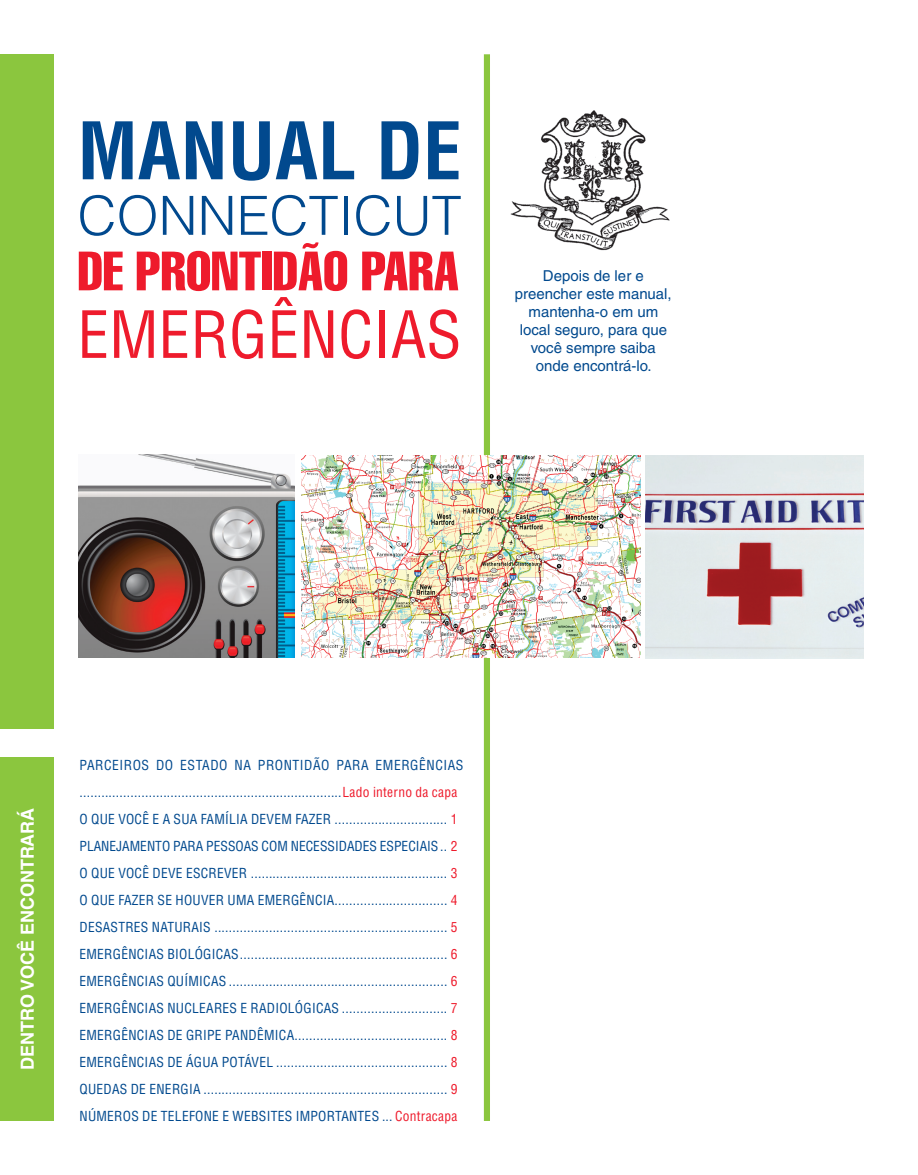
<style>
.page{position:relative;width:918px;height:1175px;background:#fff}
.page>*{position:absolute;margin:0;border:0;box-sizing:border-box;transform-origin:0 0}
.t1{font:700 condensed 77.25px "Helvetica LT Std";color:#01498e}
.t2{font:condensed 63.3px "Helvetica LT Std";color:#ee1b2c}
.t3{font:54.3px "Helvetica LT Std Comp";color:#ee1b2c}
.t4{font:300 54px "Helvetica LT Std";color:#01498e}
.t5{font:700 18px "Helvetica LT Std";color:#fff}
.t6{font:15px/18px "Helvetica LT Std";color:#01498e;text-align:center}
.t7{font:condensed 13.5px/27px "Helvetica LT Std";letter-spacing:.02em;color:#01498e}
.s1{color:#ee1b2c}
</style>
<div class="page">
<div style="left:0;top:54px;width:54px;height:1067px;background:#8bc63e"></div>
<div style="left:0;top:729px;width:73px;height:28px;background:#fff"></div>
<div style="left:484px;top:54px;width:6px;height:1066px;background:#8bc63e"></div>
<img style="left:646px;top:455px;width:218px;height:203px">
<img style="left:510px;top:110px;width:160px;height:141px">
<img style="left:79px;top:454px;width:216px;height:203px">
<img style="left:301px;top:455px;width:340px;height:202px">
<h1 class="t1" style="left:78px;top:103px;width:386px">MANUAL DE</h1>
<h3 class="t4" style="left:78px;top:182px;width:385px">CONNECTICUT</h3>
<h3 class="t3" style="left:78px;top:236px;width:383px">DE PRONTIDÃO PARA</h3>
<h2 class="t2" style="left:78px;top:295px;width:385px">EMERGÊNCIAS</h2>
<p class="t6" style="left:515px;top:267px;width:158px">Depois de ler e preencher este manual, mantenha-o em um local seguro, para que você sempre saiba onde encontrá-lo.</p>
<h3 class="t5" style="left:17px;top:1069px;width:263px;rotate:-90deg">DENTRO VOCÊ ENCONTRARÁ</h3>
<p class="t7" style="left:80px;top:751px;width:385px">PARCEIROS DO ESTADO NA PRONTIDÃO PARA EMERGÊNCIAS ........................................................................<span class="s1">Lado interno da capa </span>O QUE VOCÊ E A SUA FAMÍLIA DEVEM FAZER ............................... <span class="s1">1<br></span>PLANEJAMENTO PARA PESSOAS COM NECESSIDADES ESPECIAIS .. <span class="s1">2<br></span>O QUE VOCÊ DEVE ESCREVER ...................................................... <span class="s1">3<br></span>O QUE FAZER SE HOUVER UMA EMERGÊNCIA............................... <span class="s1">4<br></span>DESASTRES NATURAIS ................................................................ <span class="s1">5<br></span>EMERGÊNCIAS BIOLÓGICAS......................................................... <span class="s1">6<br></span>EMERGÊNCIAS QUÍMICAS ............................................................ <span class="s1">6<br></span>EMERGÊNCIAS NUCLEARES E RADIOLÓGICAS ............................. <span class="s1">7<br></span>EMERGÊNCIAS DE GRIPE PANDÊMICA.......................................... <span class="s1">8<br></span>EMERGÊNCIAS DE ÁGUA POTÁVEL ............................................... <span class="s1">8<br></span>QUEDAS DE ENERGIA ................................................................... <span class="s1">9<br></span>NÚMEROS DE TELEFONE E WEBSITES IMPORTANTES ... <span class="s1">Contracapa</span></p>
</div>
